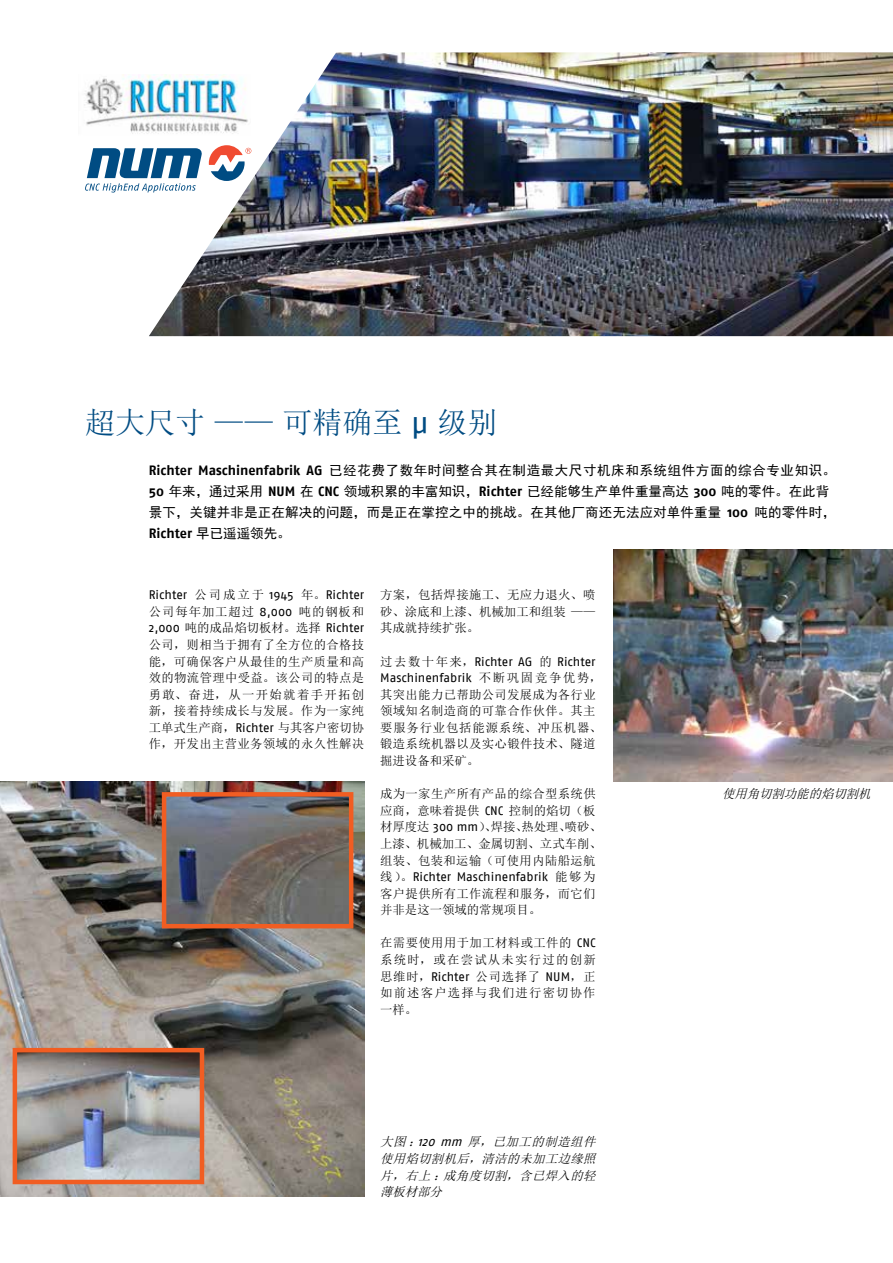
<style>
.page{position:relative;width:893px;height:1263px;background:#fff}
.page>*{position:absolute;margin:0;border:0;box-sizing:border-box;transform-origin:0 0}
.t1{font:30px "Sim Sun";color:#004c83}
.t2{font:13.5px/21px "Sim Hei";letter-spacing:.01em;color:#000}
.t3{font:700 13.5px "Fago No";color:#000}
.t4{font:12.3px/16.6px "Sim Sun";letter-spacing:.025em;color:#000;text-align:justify}
.t5{font:12.3px/16.6px "Fago No";color:#000}
.t6{font:italic 12.3px/16.6px "Sim Sun";color:#000;text-align:justify}
.t7{font:12.3px "Sim Sun";letter-spacing:.075em;color:#000}
.s1{font-family:"Fago No"}
.s2{font-family:"Fago No";font-weight:700}
.s3{font-family:"Sim Hei";font-weight:400}
.s4{font-family:"Sim Sun"}
</style>
<div class="page">
<svg style="left:85px;top:148px;width:64px;height:45px"></svg>
<img style="left:149px;top:52px;width:744px;height:284px">
<img style="left:614px;top:549px;width:279px;height:233px">
<img style="left:0;top:782px;width:364px;height:414px">
<img style="left:18px;top:1053px;width:181px;height:126px">
<img style="left:84px;top:75px;width:166px;height:61px">
<div style="left:13px;top:1048px;width:191px;height:136px;border:4px solid #f15d22"></div>
<img style="left:167px;top:797px;width:181px;height:126px">
<div style="left:162px;top:792px;width:191px;height:136px;border:4px solid #f15d22"></div>
<h1 class="t1" style="left:85px;top:408px;width:414px">超大尺寸 —— 可精确至 <span class="s1">µ</span> 级别</h1>
<p class="t2" style="left:149px;top:459px;width:689px"><span class="s2">Richter Maschinenfabrik AG</span> 已经花费了数年时间整合其在制造最大尺寸机床和系统组件方面的综合专业知识。<br><span class="s2">50</span> 年来，通过采用 <span class="s2">NUM</span> 在 <span class="s2">CNC</span> 领域积累的丰富知识，<span class="s2">Richter</span> 已经能够生产单件重量高达 <span class="s2">300</span> 吨的零件。在此背景下，关键并非是正在解决的问题，而是正在掌控之中的挑战。在其他厂商还无法应对单件重量 <span class="s2">100</span> 吨的零件时，</p>
<p class="t3" style="left:149px;top:525px;width:143px">Richter <span class="s3">早已遥遥领先。</span></p>
<p class="t5" style="left:149px;top:586px;width:217px">Richter <span class="s4">公司成立于</span> 1945 <span class="s4">年。</span>Richter</p>
<p class="t7" style="left:149px;top:605px;width:217px">公司每年加工超过 <span class="s1">8,000</span> 吨的钢板和</p>
<p class="t5" style="left:149px;top:620px;width:217px">2,000 <span class="s4">吨的成品焰切板材。选择</span> Richter</p>
<p class="t4" style="left:149px;top:636px;width:217px">公司，则相当于拥有了全方位的合格技能，可确保客户从最佳的生产质量和高效的物流管理中受益。该公司的特点是勇敢、奋进，从一开始就着手开拓创新，接着持续成长与发展。作为一家纯工单式生产商，<span class="s1">Richter</span> 与其客户密切协作，开发出主营业务领域的永久性解决</p>
<p class="t4" style="left:380px;top:586px;width:217px">方案，包括焊接施工、无应力退火、喷砂、涂底和上漆、机械加工和组装 ——其成就持续扩张。</p>
<p class="t5" style="left:380px;top:653px;width:223px"><span class="s4">过去数十年来，</span>Richter AG <span class="s4">的</span> Richter<br>Maschinenfabrik <span class="s4">不断巩固竞争优势，</span></p>
<p class="t4" style="left:380px;top:686px;width:223px;text-align:left">其突出能力已帮助公司发展成为各行业领域知名制造商的可靠合作伙伴。其主要服务行业包括能源系统、冲压机器、锻造系统机器以及实心锻件技术、隧道掘进设备和采矿。</p>
<p class="t4" style="left:380px;top:785px;width:223px;text-align:left">成为一家生产所有产品的综合型系统供应商，意味着提供 <span class="s1">CNC</span> 控制的焰切（板材厚度达 <span class="s1">300 mm</span>）、焊接、热处理、喷砂、上漆、机械加工、金属切割、立式车削、组装、包装和运输（可使用内陆船运航</p>
<p class="t5" style="left:380px;top:868px;width:217px"><span class="s4">线）。</span>Richter Maschinenfabrik <span class="s4">能够为</span></p>
<p class="t4" style="left:380px;top:885px;width:217px">客户提供所有工作流程和服务，而它们并非是这一领域的常规项目。</p>
<p class="t4" style="left:380px;top:935px;width:217px">在需要使用用于加工材料或工件的 <span class="s1">CNC</span>系统时，或在尝试从未实行过的创新思维时，<span class="s1">Richter</span> 公司选择了 <span class="s1">NUM</span>，正如前述客户选择与我们进行密切协作一样。</p>
<p class="t6" style="left:380px;top:1134px;width:220px">大图：<span class="s1">120 mm</span> 厚，已加工的制造组件使用焰切割机后，清洁的未加工边缘照片，右上：成角度切割，含已焊入的轻薄板材部分</p>
<p class="t6" style="left:722px;top:785px;width:153px">使用角切割功能的焰切割机</p>
</div>
